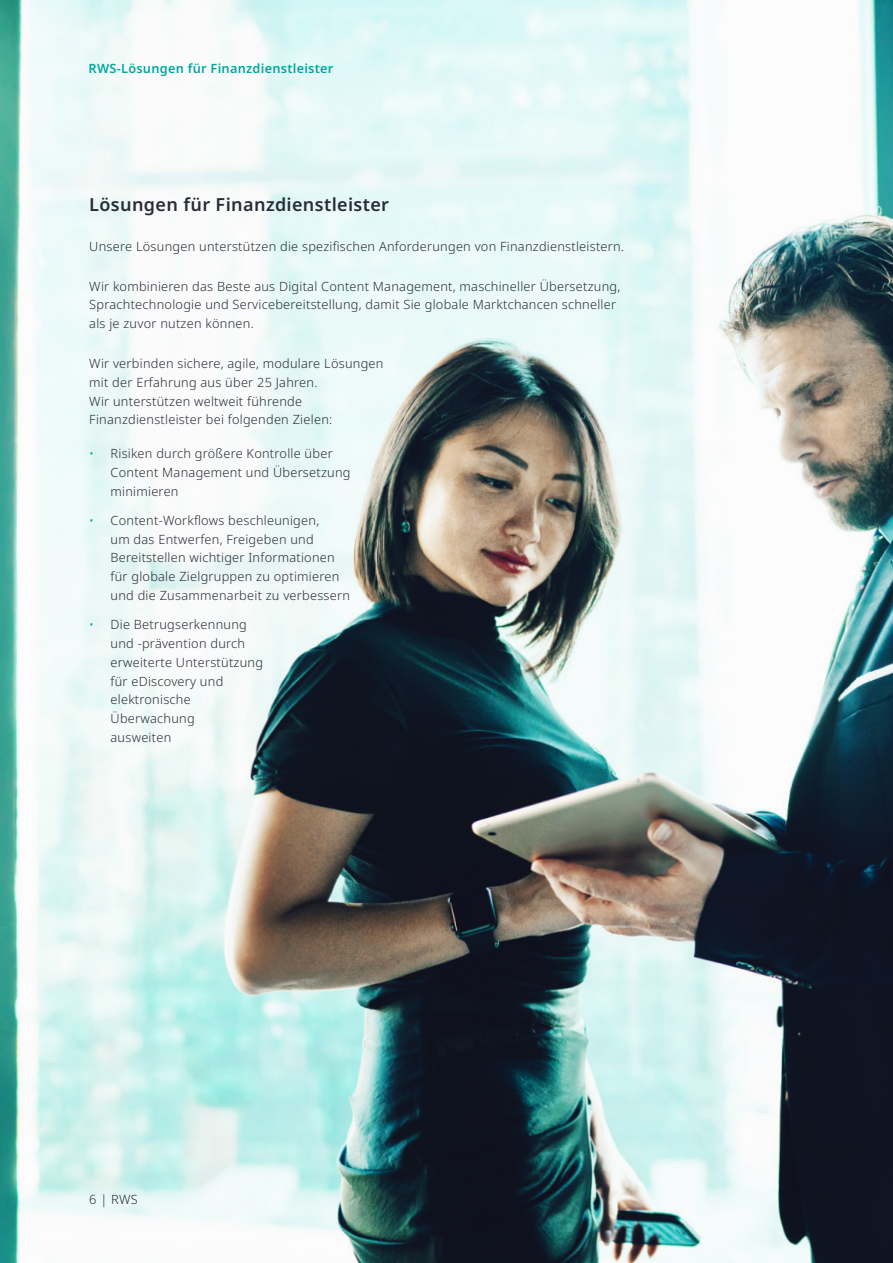
<style>
.page{position:relative;width:893px;height:1263px;background:#fff}
.page>*{position:absolute;margin:0;border:0;box-sizing:border-box;transform-origin:0 0}
.t1{font:600 18px "Noto Sans";letter-spacing:.02em;color:#282c36}
.t2{font:300 12.75px/18.8px "Noto Sans";letter-spacing:.02em;color:#282c36}
.t3{font:600 12.75px "Noto Sans";letter-spacing:.02em;color:#00a89f}
.s1{color:#00a89f}
</style>
<div class="page">
<img style="left:0;top:0;width:893px;height:1263px">
<p class="t3" style="left:89px;top:60px;width:246px">RWS-Lösungen für Finanzdienstleister</p>
<h1 class="t1" style="left:89px;top:191px;width:301px">Lösungen für Finanzdienstleister</h1>
<p class="t2" style="left:89px;top:237px;width:536px">Unsere Lösungen unterstützen die spezifischen Anforderungen von Finanzdienstleistern.</p>
<p class="t2" style="left:89px;top:277px;width:533px">Wir kombinieren das Beste aus Digital Content Management, maschineller Übersetzung,<br>Sprachtechnologie und Servicebereitstellung, damit Sie globale Marktchancen schneller als je zuvor nutzen können.</p>
<p class="t2" style="left:89px;top:354px;width:296px">Wir verbinden sichere, agile, modulare Lösungen mit der Erfahrung aus über 25 Jahren.<br>Wir unterstützen weltweit führende Finanzdienstleister bei folgenden Zielen:</p>
<p class="t2" style="left:111px;top:444px;width:241px;text-indent:-21px"><span class="s1">•</span> Risiken durch größere Kontrolle über<br>Content Management und Übersetzung minimieren</p>
<p class="t2" style="left:111px;top:511px;width:241px;text-indent:-21px"><span class="s1">•</span> Content-Workflows beschleunigen,<br>um das Entwerfen, Freigeben und Bereitstellen wichtiger Informationen für globale Zielgruppen zu optimieren und die Zusammenarbeit zu verbessern</p>
<p class="t2" style="left:111px;top:616px;width:154px;text-indent:-21px"><span class="s1">•</span> Die Betrugserkennung und -prävention durch erweiterte Unterstützung für eDiscovery und elektronische<br>Überwachung<br>ausweiten</p>
<p class="t2" style="left:89px;top:1191px;width:50px">6 | RWS</p>
</div>
